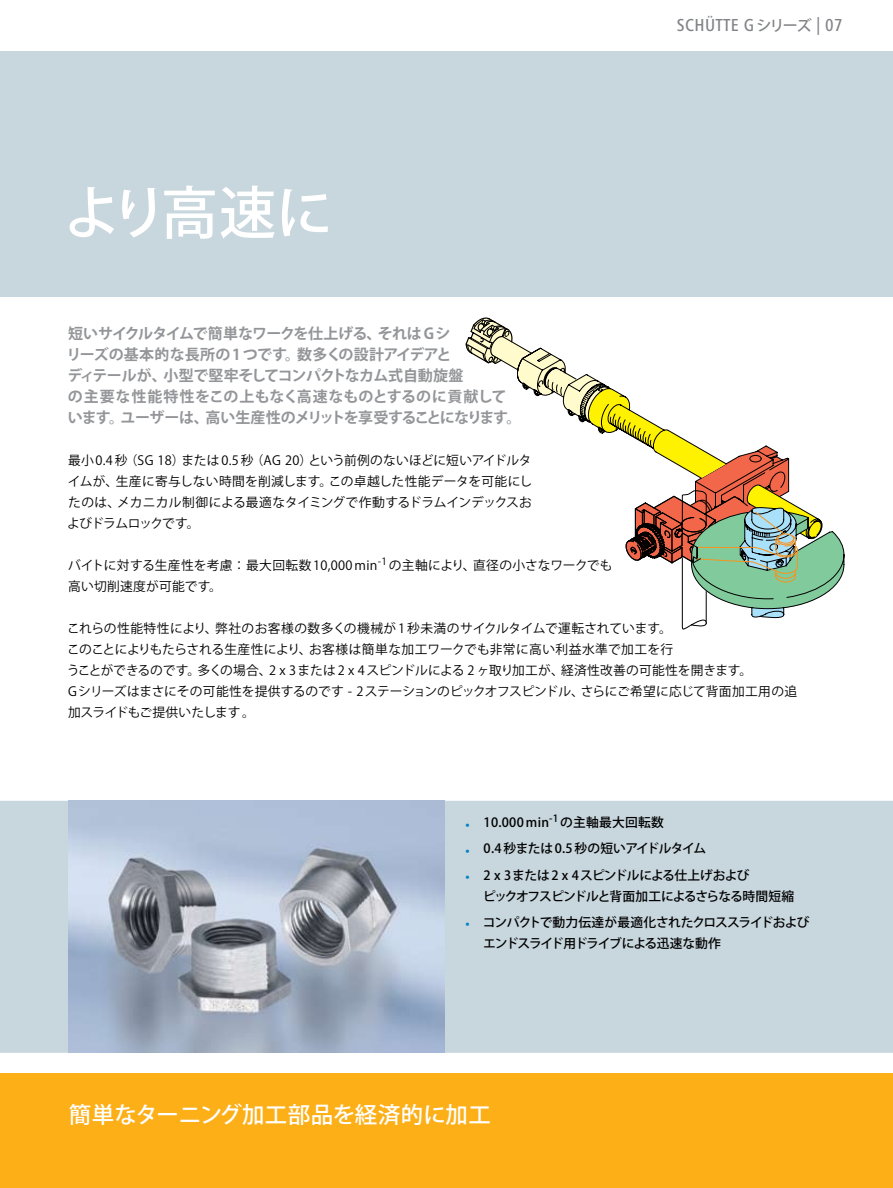
<style>
.page{position:relative;width:893px;height:1188px;background:#fff}
.page>*{position:absolute;margin:0;border:0;box-sizing:border-box;transform-origin:0 0}
.t1{font:500 57px "Koz Go Pro";letter-spacing:-.055em;color:#fff}
.t2{font:500 22.5px "Koz Go Pro";color:#fff}
.t3{font:500 condensed 18px "Frutiger Next LT";letter-spacing:.02em;color:#808285}
.t4{font:700 15px/21px "Koz Go Pro";letter-spacing:-.02em;color:#939598}
.t5{font:12.75px/21px "Koz Go Pro";letter-spacing:.005em;color:#000}
.t6{font:500 12.75px/21px "Koz Go Pro";letter-spacing:-.05em;color:#000}
.t7{font:500 12.75px/21px "Koz Go Pro";letter-spacing:-.07em;color:#000}
.t8{font:500 12.75px "Koz Go Pro";letter-spacing:.02em;color:#000}
.s1{font-family:"Koz Go Pro";font-stretch:normal;font-size:15px}
.s2{color:#0080c6}
</style>
<div class="page">
<svg style="left:466px;top:317px;width:378px;height:312px"></svg>
<div style="left:0;top:1074px;width:893px;height:114px;background:#fcaf17"></div>
<div style="left:0;top:51px;width:893px;height:246px;background:#c8d6dd"></div>
<div style="left:0;top:801px;width:893px;height:252px;background:#c8d6dd"></div>
<img style="left:68px;top:801px;width:376px;height:252px">
<h1 class="t1" style="left:63px;top:176px;width:271px">より高速に</h1>
<h3 class="t3" style="left:677px;top:15px;width:167px">Schütte G<span class="s1">シリーズ</span> | 07</h3>
<p class="t4" style="left:66px;top:324px;width:457px">短いサイクルタイムで簡単なワークを仕上げる、それは Gシ<br>リーズの基本的な長所の 1 つです。数多くの設計アイデアと<br>ディテールが、小型で堅牢そしてコンパクトなカム式自動旋盤<br>の主要な性能特性をこの上もなく高速なものとするのに貢献しています。ユーザーは、高い生産性のメリットを享受することになります。</p>
<p class="t5" style="left:67px;top:450px;width:467px;text-align:justify">最小 0.4 秒（SG 18）または 0.5 秒（AG 20）という前例のないほどに短いアイドルタイムが、生産に寄与しない時間を削減します。この卓越した性能データを可能にしたのは、メカニカル制御による最適なタイミングで作動するドラムインデックスおよびドラムロックです。</p>
<p class="t5" style="left:68px;top:555px;width:546px">バイトに対する生産性を考慮：最大回転数 10,000 min<sup>-1</sup> の主軸により、直径の小さなワークでも高い切削速度が可能です。</p>
<p class="t5" style="left:67px;top:618px;width:732px">これらの性能特性により、弊社のお客様の数多くの機械が 1 秒未満のサイクルタイムで運転されています。<br>このことによりもたらされる生産性により、お客様は簡単な加工ワークでも非常に高い利益水準で加工を行<br>うことができるのです。多くの場合、2 x 3または 2 x 4スピンドルによる 2 ヶ取り加工が、経済性改善の可能性を開きます。<br>G シリーズはまさにその可能性を提供するのです - 2ステーションのピックオフスピンドル、さらにご希望に応じて背面加工用の追加スライドもご提供いたします｡</p>
<p class="t8" style="left:466px;top:814px;width:200px"><span class="s2">•</span> 10.000 min<sup>-1</sup>の主軸最大回転数</p>
<p class="t6" style="left:466px;top:839px;width:242px"><span class="s2">•</span> 0.4 秒または 0.5 秒の短いアイドルタイム</p>
<p class="t6" style="left:483px;top:865px;width:312px;text-indent:-18px"><span class="s2">•</span> 2 x 3または 2 x 4スピンドルによる仕上げおよび<br>ピックオフスピンドルと背面加工によるさらなる時間短縮</p>
<p class="t7" style="left:483px;top:912px;width:328px;text-indent:-18px"><span class="s2">•</span> コンパクトで動力伝達が最適化されたクロススライドおよびエンドスライド用ドライブによる迅速な動作</p>
<h2 class="t2" style="left:69px;top:1100px;width:424px">簡単なターニング加工部品を経済的に加工</h2>
</div>
